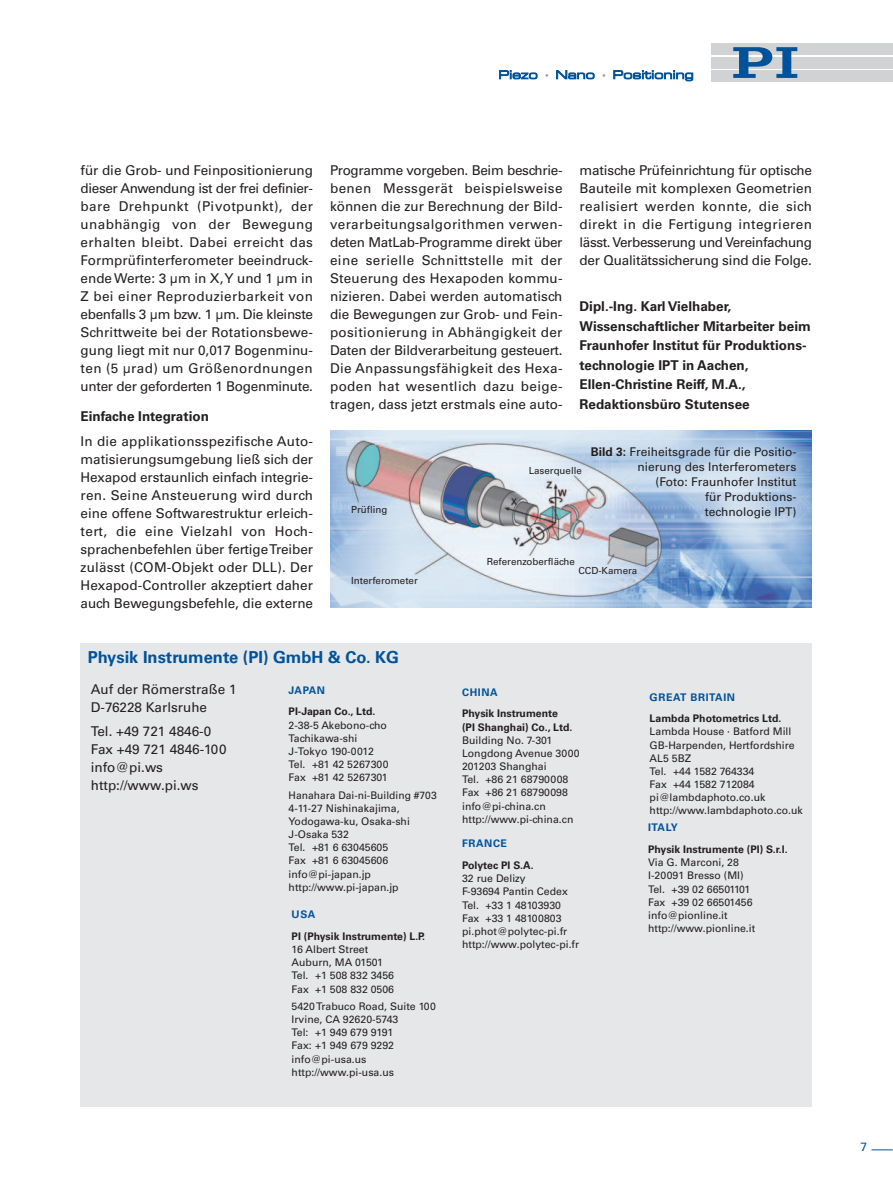
<style>
.page{position:relative;width:893px;height:1191px;background:#fff}
.page>*{position:absolute;margin:0;border:0;box-sizing:border-box;transform-origin:0 0}
.t1{font:700 16.5px "Univers LT";color:#015399}
.t2{font:13.5px/18px "Univers LT";color:#231f20;text-align:justify}
.t3{font:700 13.5px/19.5px "Univers LT";color:#231f20}
.t4{font:12px/15px "Univers LT";color:#231f20;text-align:right}
.t5{font:12px "Univers LT";color:#015399}
.t6{font:10.5px/13.2px "Univers LT";color:#231f20}
.t7{font:700 10.5px/13.2px "Univers LT";color:#231f20}
.t8{font:700 10.5px "Univers LT";letter-spacing:.055em;color:#015399}
.t9{font:9.75px "Univers LT";color:#231f20}
.s1{font-weight:700}
.s2{font-family:"Univers LT55"}
</style>
<div class="page">
<div style="left:81px;top:643px;width:731px;height:464px;background:#e6e7e9"></div>
<svg style="left:871px;top:1149px;width:22px;height:1px"></svg>
<img style="left:330px;top:430px;width:482px;height:177px">
<svg style="left:711px;top:68px;width:182px;height:1px"></svg>
<div style="left:711px;top:44px;width:182px;height:11px;background:#d1d2d4"></div>
<div style="left:711px;top:57px;width:182px;height:11px;background:#d1d2d4"></div>
<div style="left:711px;top:70px;width:182px;height:12px;background:#d1d2d4"></div>
<svg style="left:733px;top:47px;width:64px;height:31px"></svg>
<svg style="left:499px;top:70px;width:38px;height:9px"></svg>
<svg style="left:556px;top:70px;width:38px;height:9px"></svg>
<svg style="left:613px;top:70px;width:80px;height:11px"></svg>
<p class="t2" style="left:81px;top:162px;width:234px">für die Grob- und Feinpositionierung dieser Anwendung ist der frei definier&shy;bare Drehpunkt (Pivotpunkt), der unabhängig von der Bewegung erhalten bleibt. Dabei erreicht das Formprüfinterferometer beeindruck&shy;ende Werte: 3 µm in X, Y und 1 µm in Z bei einer Reproduzierbarkeit von ebenfalls 3 µm bzw. 1 µm. Die kleinste Schrittweite bei der Rotationsbewe&shy;gung liegt mit nur 0,017 Bogenminu&shy;ten (5 µrad) um Größenordnungen unter der geforderten 1 Bogenminute.</p>
<p class="t3" style="left:81px;top:408px;width:130px">Einfache Integration</p>
<p class="t2" style="left:81px;top:433px;width:234px">In die applikationsspezifische Auto&shy;matisierungsumgebung ließ sich der Hexapod erstaunlich einfach integrie&shy;ren. Seine Ansteuerung wird durch eine offene Softwarestruktur erleich&shy;tert, die eine Vielzahl von Hoch&shy;sprachenbefehlen über fertige Treiber zulässt (COM-Objekt oder DLL). Der Hexapod-Controller akzeptiert daher auch Bewegungsbefehle, die externe</p>
<p class="t2" style="left:330px;top:162px;width:234px">Programme vorgeben. Beim beschrie&shy;benen Messgerät beispielsweise können die zur Berechnung der Bild&shy;verarbeitungsalgorithmen verwen&shy;deten MatLab-Programme direkt über eine serielle Schnittstelle mit der Steuerung des Hexapoden kommu&shy;nizieren. Dabei werden automatisch die Bewegungen zur Grob- und Fein&shy;positionierung in Abhängigkeit der Daten der Bildverarbeitung gesteuert.<br>Die Anpassungsfähigkeit des Hexa&shy;poden hat wesentlich dazu beige&shy;tragen, dass jetzt erstmals eine auto-</p>
<p class="t2" style="left:579px;top:162px;width:234px">matische Prüfeinrichtung für optische Bauteile mit komplexen Geometrien realisiert werden konnte, die sich direkt in die Fertigung integrieren lässt. Verbesserung und Vereinfachung der Qualitätssicherung sind die Folge.</p>
<p class="t4" style="left:591px;top:446px;width:207px"><span class="s1">Bild 3:</span> Freiheitsgrade für die Positio&shy;nierung des Interferometers<br>(Foto: Fraunhofer Institut<br>für Produktions-<br>technologie IPT)</p>
<p class="t3" style="left:579px;top:298px;width:233px">Dipl.-Ing. Karl Vielhaber,<br>Wissenschaftlicher Mitarbeiter beim<br>Fraunhofer Institut für Produktions&shy;technologie IPT in Aachen,<br>Ellen-Christine Reiff, M.A.,<br>Redaktionsbüro Stutensee</p>
<p class="t9" style="left:529px;top:467px;width:55px">Laserquelle</p>
<p class="t9" style="left:351px;top:506px;width:38px">Prüfling</p>
<p class="t9" style="left:487px;top:558px;width:89px">Referenzoberfläche</p>
<p class="t9" style="left:351px;top:577px;width:68px">Interferometer</p>
<p class="t9" style="left:578px;top:567px;width:60px">CCD-Kamera</p>
<p class="t1" style="left:88px;top:651px;width:313px">Physik Instrumente (PI) GmbH &amp; Co. KG</p>
<p class="t2" style="left:91px;top:681px;width:147px">Auf der Römerstraße 1<br>D-76228 Karlsruhe</p>
<p class="t2" style="left:91px;top:723px;width:137px;text-align:left">Tel. +49 721 4846-0<br>Fax +49 721 4846-100 info@pi.ws <span class="s2">http://</span>www.pi.ws</p>
<p class="t8" style="left:289px;top:686px;width:38px">JAPAN</p>
<p class="t7" style="left:289px;top:706px;width:88px">PI-Japan Co., Ltd.</p>
<p class="t6" style="left:289px;top:719px;width:101px">2-38-5 Akebono-cho<br>Tachikawa-shi<br>J-Tokyo 190-0012<br>Tel. +81 42 5267300<br>Fax +81 42 5267301</p>
<p class="t6" style="left:289px;top:789px;width:150px">Hanahara Dai-ni-Building #703<br>4-11-27 Nishinakajima,<br>Yodogawa-ku, Osaka-shi<br>J-Osaka 532<br>Tel. +81 6 63045605<br>Fax +81 6 63045606 info@pi-japan.jp <span class="s2">http://</span>www.pi-japan.jp</p>
<p class="t8" style="left:292px;top:910px;width:25px">USA</p>
<p class="t7" style="left:292px;top:930px;width:135px">PI (Physik Instrumente) L.P.</p>
<p class="t6" style="left:292px;top:944px;width:104px">16 Albert Street<br>Auburn, MA 01501<br>Tel. +1 508 832 3456<br>Fax +1 508 832 0506</p>
<p class="t6" style="left:292px;top:1000px;width:146px">5420 Trabuco Road, Suite 100<br>Irvine, CA 92620-5743<br>Tel: +1 949 679 9191<br>Fax: +1 949 679 9292 info@pi-usa.us <span class="s2">http://</span>www.pi-usa.us</p>
<p class="t8" style="left:462px;top:688px;width:37px">CHINA</p>
<p class="t7" style="left:462px;top:708px;width:112px">Physik Instrumente (PI Shanghai) Co., Ltd.</p>
<p class="t6" style="left:462px;top:734px;width:119px">Building No. 7-301<br>Longdong Avenue 3000<br>201203 Shanghai<br>Tel. +86 21 68790008<br>Fax +86 21 68790098 info@pi-china.cn <span class="s2">http://</span>www.pi-china.cn</p>
<p class="t8" style="left:462px;top:840px;width:46px">FRANCE</p>
<p class="t7" style="left:462px;top:860px;width:73px">Polytec PI S.A.</p>
<p class="t6" style="left:462px;top:873px;width:119px">32 rue Delizy<br>F-93694 Pantin Cedex<br>Tel. +33 1 48103930<br>Fax +33 1 48100803 pi.phot@polytec-pi.fr <span class="s2">http://</span>www.polytec-pi.fr</p>
<p class="t8" style="left:650px;top:693px;width:87px">GREAT BRITAIN</p>
<p class="t7" style="left:650px;top:713px;width:133px">Lambda Photometrics Ltd.</p>
<p class="t6" style="left:650px;top:726px;width:155px">Lambda House · Batford Mill<br>GB-Harpenden, Hertfordshire<br>AL5 5BZ<br>Tel. +44 1582 764334<br>Fax +44 1582 712084 pi@lambdaphoto.co.uk <span class="s2">http://</span>www.lambdaphoto.co.uk</p>
<p class="t8" style="left:648px;top:824px;width:31px">ITALY</p>
<p class="t7" style="left:648px;top:844px;width:141px">Physik Instrumente (PI) S.r.l.</p>
<p class="t6" style="left:648px;top:857px;width:109px">Via G. Marconi, 28<br>I-20091 Bresso (MI)<br>Tel. +39 02 66501101<br>Fax +39 02 66501456 info@pionline.it <span class="s2">http://</span>www.pionline.it</p>
<p class="t5" style="left:861px;top:1142px;width:8px">7</p>
</div>
